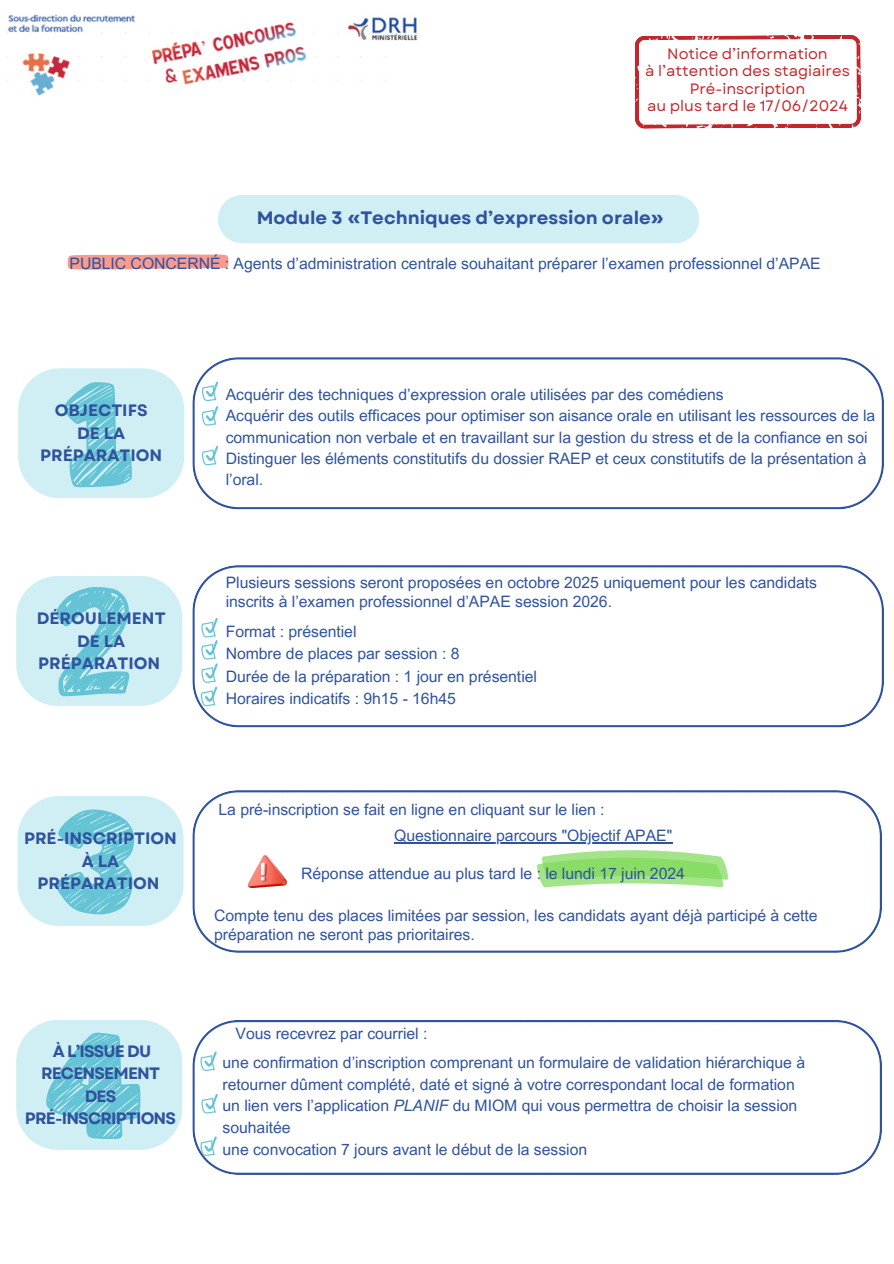
<style>
.page{position:relative;width:894px;height:1264px;background:#fff}
.page>*{position:absolute;margin:0;border:0;box-sizing:border-box;transform-origin:0 0}
.t1{font:700 18px "Garet";color:#2f539d}
.t2{font:700 16.5px/22.5px "Garet";color:#2f539d;text-align:center}
.t3{font:700 16.5px/22.5px "Garet";letter-spacing:-.05em;color:#2f539d;text-align:center}
.t4{font:15.75px/21.3px "Arial MT Pro";color:#2f539d}
.t5{font:15px "Garet";letter-spacing:-.005em;color:#c1272d}
.s1{font-style:italic}
</style>
<div class="page">
<svg style="left:192px;top:357px;width:691px;height:152px"></svg>
<svg style="left:18px;top:368px;width:166px;height:130px;background:#bfe8ef"></svg>
<svg style="left:16px;top:576px;width:166px;height:130px;background:#bde7ee"></svg>
<svg style="left:192px;top:790px;width:689px;height:162px"></svg>
<svg style="left:18px;top:796px;width:165px;height:130px;background:#bae6ed"></svg>
<svg style="left:536px;top:850px;width:192px;height:37px;background:#a7e48c"></svg>
<hr style="left:394px;top:842px;width:278px;height:1px;background:#2f539d">
<svg style="left:192px;top:565px;width:691px;height:162px"></svg>
<img style="left:249px;top:855px;width:37px;height:32px">
<svg style="left:16px;top:1020px;width:166px;height:129px;background:#b7e4ec"></svg>
<svg style="left:192px;top:1020px;width:689px;height:154px"></svg>
<svg style="left:635px;top:36px;width:74px;height:93px"></svg>
<img style="left:7px;top:14px;width:411px;height:82px">
<div style="left:218px;top:195px;width:481px;height:48px;background:#d0eff4"></div>
<svg style="left:202px;top:381px;width:16px;height:44px"></svg>
<svg style="left:202px;top:445px;width:16px;height:20px"></svg>
<svg style="left:201px;top:617px;width:17px;height:89px"></svg>
<svg style="left:200px;top:1051px;width:17px;height:20px"></svg>
<svg style="left:201px;top:1093px;width:17px;height:20px"></svg>
<svg style="left:200px;top:1136px;width:17px;height:19px"></svg>
<svg style="left:68px;top:254px;width:160px;height:16px;background:#f8a59b"></svg>
<p class="t5" style="left:667px;top:43px;width:162px">Notice d’information</p>
<p class="t5" style="left:645px;top:60px;width:206px">à l’attention des stagiaires</p>
<p class="t5" style="left:689px;top:78px;width:117px">Pré-inscription</p>
<p class="t5" style="left:647px;top:95px;width:202px">au plus tard le 17/06/2024</p>
<p class="t1" style="left:257px;top:204px;width:409px">Module 3 «Techniques d’expression orale»</p>
<h1 class="t4" style="left:70px;top:255px;width:752px">PUBLIC CONCERNÉ : Agents d’administration centrale souhaitant préparer l’examen professionnel d’APAE</h1>
<p class="t2" style="left:40px;top:399px;width:123px">OBJECTIFS<br>DE LA<br>PRÉPARATION</p>
<p class="t2" style="left:37px;top:607px;width:130px">DÉROULEMENT<br>DE LA<br>PRÉPARATION</p>
<p class="t4" style="left:226px;top:385px;width:499px">Acquérir des techniques d’expression orale utilisées par des comédiens</p>
<p class="t4" style="left:226px;top:407px;width:651px">Acquérir des outils efficaces pour optimiser son aisance orale en utilisant les ressources de la communication non verbale et en travaillant sur la gestion du stress et de la confiance en soi</p>
<p class="t4" style="left:226px;top:450px;width:642px">Distinguer les éléments constitutifs du dossier RAEP et ceux constitutifs de la présentation à l’oral.</p>
<p class="t4" style="left:226px;top:574px;width:592px">Plusieurs sessions seront proposées en octobre 2025 uniquement pour les candidats</p>
<h1 class="t4" style="left:226px;top:592px;width:388px">inscrits à l’examen professionnel d’APAE session 2026.</h1>
<p class="t4" style="left:226px;top:623px;width:132px">Format : présentiel</p>
<p class="t4" style="left:226px;top:645px;width:235px">Nombre de places par session : 8</p>
<p class="t4" style="left:226px;top:667px;width:313px">Durée de la préparation : 1 jour en présentiel</p>
<p class="t4" style="left:226px;top:689px;width:232px">Horaires indicatifs : 9h15 - 16h45</p>
<p class="t2" style="left:24px;top:827px;width:154px">PRÉ-INSCRIPTION<br>À LA<br>PRÉPARATION</p>
<p class="t3" style="left:25px;top:1039px;width:152px">À L’ISSUE DU<br>RECENSEMENT<br>DES<br>PRÉ-INSCRIPTIONS</p>
<p class="t4" style="left:218px;top:800px;width:387px">La pré-inscription se fait en ligne en cliquant sur le lien :</p>
<h2 class="t4" style="left:394px;top:827px;width:279px">Questionnaire parcours "Objectif APAE"</h2>
<p class="t4" style="left:301px;top:864px;width:385px">Réponse attendue au plus tard le : le lundi 17 juin 2024</p>
<p class="t4" style="left:214px;top:907px;width:604px;line-height:18.8px">Compte tenu des places limitées par session, les candidats ayant déjà participé à cette préparation ne seront pas prioritaires.</p>
<p class="t4" style="left:235px;top:1024px;width:193px">Vous recevrez par courriel :</p>
<p class="t4" style="left:222px;top:1053px;width:584px;line-height:21.9px">une confirmation d’inscription comprenant un formulaire de validation hiérarchique à retourner dûment complété, daté et signé à votre correspondant local de formation</p>
<p class="t4" style="left:222px;top:1096px;width:576px;line-height:21.9px">un lien vers l’application <span class="s1">PLANIF</span> du MIOM qui vous permettra de choisir la session souhaitée</p>
<p class="t4" style="left:222px;top:1140px;width:366px">une convocation 7 jours avant le début de la session</p>
</div>
